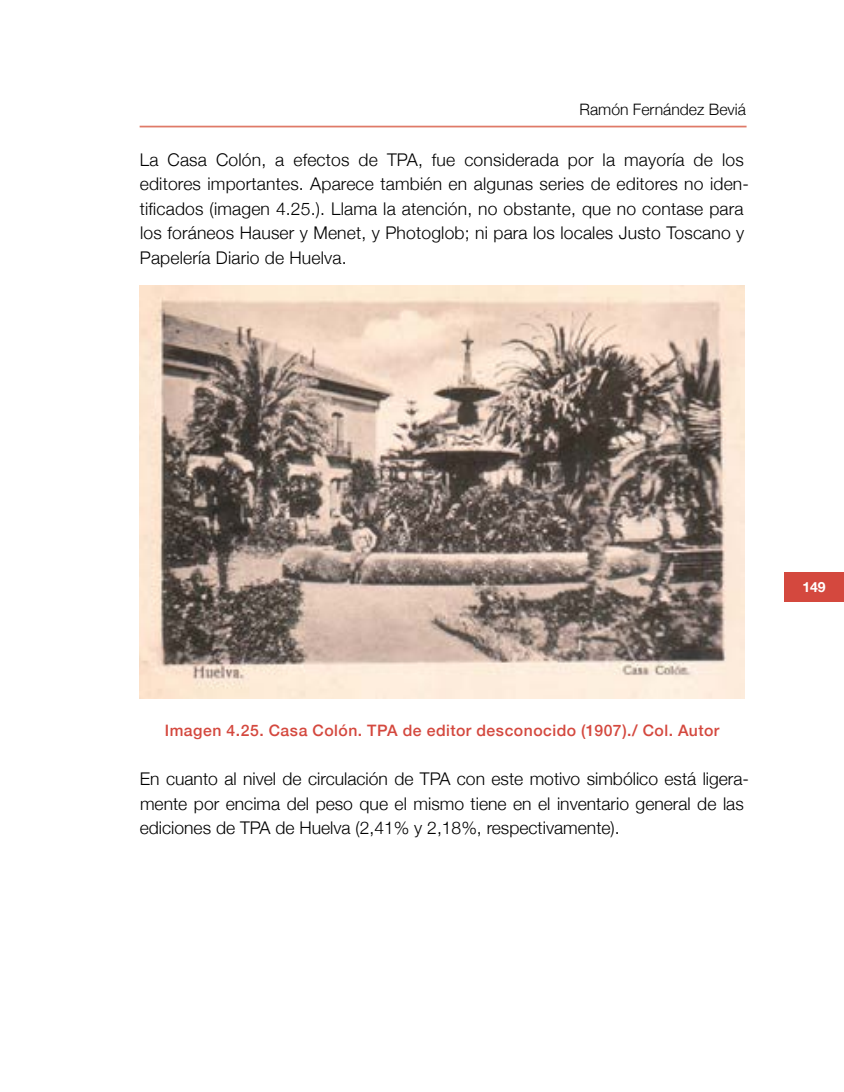
<style>
.page{position:relative;width:844px;height:1092px;background:#fff}
.page>*{position:absolute;margin:0;border:0;box-sizing:border-box;transform-origin:0 0}
.t1{font:300 17.5px/24.5px "Helvetica Neue";letter-spacing:.01em;color:#000}
.t2{font:500 15.75px "Helvetica Neue";letter-spacing:.03em;color:#d4483e}
.t3{font:300 15.75px "Helvetica Neue";color:#000}
.t4{font:700 14px "Helvetica Neue";color:#fff}
</style>
<div class="page">
<div style="left:784px;top:572px;width:59px;height:29px;background:#d4483e"></div>
<hr style="left:140px;top:126px;width:606px;height:1px;background:#df7a68">
<img style="left:139px;top:285px;width:605px;height:413px">
<p class="t3" style="left:579px;top:97px;width:168px">Ramón Fernández Beviá</p>
<p class="t1" style="left:140px;top:146px;width:610px">La Casa Colón, a efectos de TPA, fue considerada por la mayoría de los editores importantes. Aparece también en algunas series de editores no iden&shy;tificados (imagen 4.25.). Llama la atención, no obstante, que no contase para los foráneos Hauser y Menet, y Photoglob; ni para los locales Justo Toscano y Papelería Diario de Huelva.</p>
<p class="t2" style="left:165px;top:718px;width:556px">Imagen 4.25. Casa Colón. TPA de editor desconocido (1907)./ Col. Autor</p>
<p class="t1" style="left:140px;top:765px;width:610px">En cuanto al nivel de circulación de TPA con este motivo simbólico está ligera&shy;mente por encima del peso que el mismo tiene en el inventario general de las ediciones de TPA de Huelva (2,41% y 2,18%, respectivamente).</p>
<p class="t4" style="left:802px;top:575px;width:25px">149</p>
</div>
